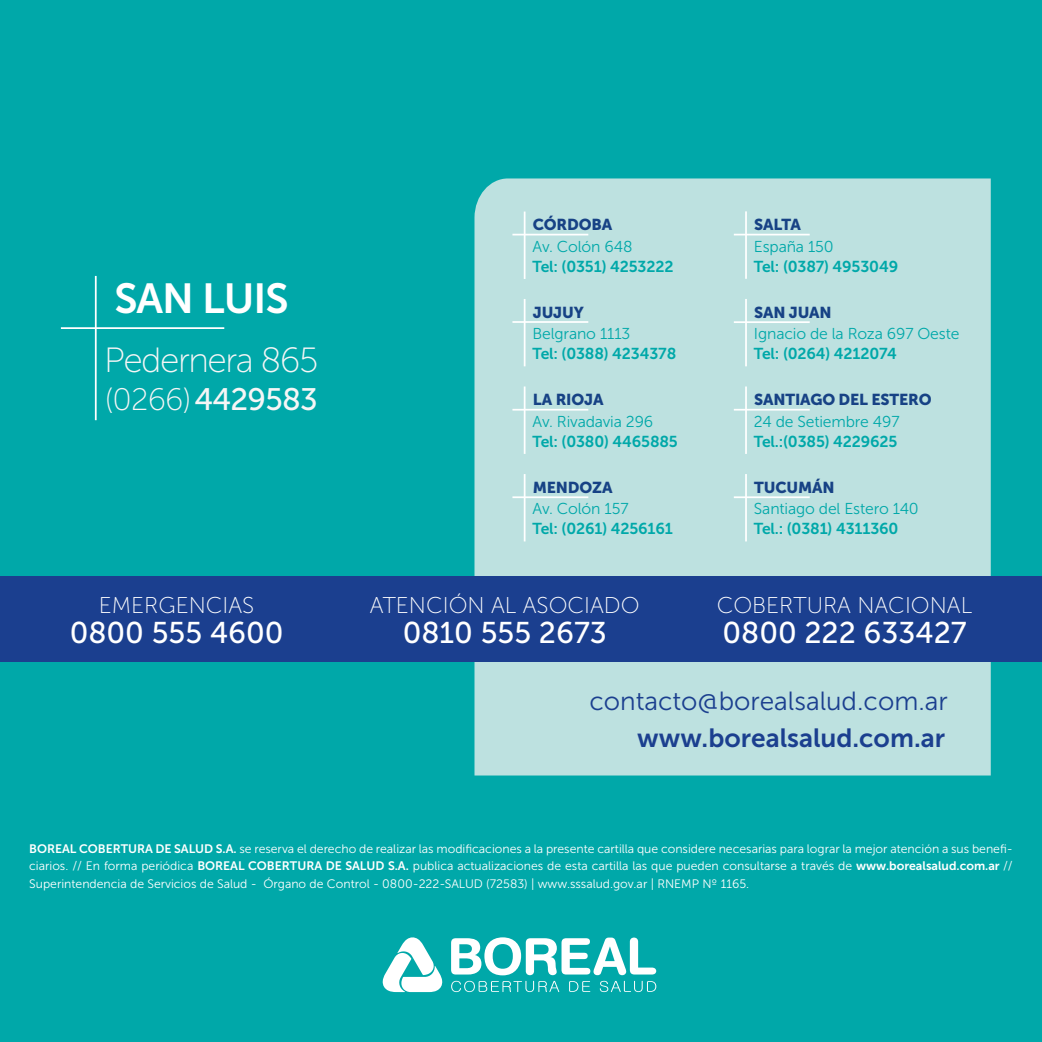
<style>
.page{position:relative;width:1042px;height:1042px;background:#00a8a9}
.page>*{position:absolute;margin:0;border:0;box-sizing:border-box;transform-origin:0 0}
.t1{font:41.82px "Museo Sans 700";letter-spacing:-.025em;color:#fff}
.t2{font:35px "Museo Sans 100";letter-spacing:-.04em;color:#f6f6f6}
.t3{font:30.97px "Museo Sans 500";letter-spacing:-.025em;color:#f6f6f6}
.t4{font:29.93px "Museo Sans 500";color:#fff}
.t5{font:26.25px "Museo Sans 300";color:#1b3f8f}
.t6{font:26.25px "Museo Sans 700";color:#1b3f8f}
.t7{font:22.75px "Museo Sans 100";color:#fff}
.t8{font:15.75px "Museo Sans 700";letter-spacing:-.01em;color:#00a8a9}
.t9{font:15.75px "Museo Sans 300";letter-spacing:-.01em;color:#00a8a9}
.t10{font:15.75px "Museo Sans 900";letter-spacing:-.01em;color:#174285}
.t11{font:12.25px/17.5px "Museo Sans 300";color:#fff;text-align:justify}
.s1{font-family:"Museo Sans 100"}
.s2{font-family:"Museo Sans 700"}
</style>
<div class="page">
<svg style="left:382px;top:937px;width:60px;height:55px"></svg>
<svg style="left:451px;top:937px;width:205px;height:38px"></svg>
<svg style="left:451px;top:981px;width:108px;height:11px"></svg>
<svg style="left:569px;top:981px;width:21px;height:11px"></svg>
<svg style="left:600px;top:981px;width:56px;height:11px"></svg>
<div style="left:474px;top:178px;width:517px;height:597px;background:#bde1e0"></div>
<hr style="left:524px;top:299px;width:1px;height:67px;background:#fff">
<hr style="left:512px;top:321px;width:76px;height:2px;background:#fff">
<hr style="left:95px;top:276px;width:2px;height:144px;background:#fff">
<hr style="left:61px;top:327px;width:163px;height:2px;background:#fff">
<hr style="left:524px;top:386px;width:1px;height:68px;background:#fff">
<hr style="left:512px;top:409px;width:76px;height:1px;background:#fff">
<hr style="left:524px;top:474px;width:1px;height:67px;background:#fff">
<hr style="left:512px;top:496px;width:76px;height:2px;background:#fff">
<hr style="left:745px;top:211px;width:2px;height:68px;background:#fff">
<hr style="left:734px;top:234px;width:76px;height:1px;background:#fff">
<hr style="left:524px;top:211px;width:1px;height:68px;background:#fff">
<hr style="left:512px;top:234px;width:76px;height:1px;background:#fff">
<hr style="left:745px;top:299px;width:2px;height:67px;background:#fff">
<hr style="left:734px;top:321px;width:76px;height:2px;background:#fff">
<hr style="left:745px;top:386px;width:2px;height:68px;background:#fff">
<hr style="left:734px;top:409px;width:76px;height:1px;background:#fff">
<hr style="left:745px;top:474px;width:2px;height:67px;background:#fff">
<hr style="left:734px;top:496px;width:76px;height:2px;background:#fff">
<div style="left:0;top:576px;width:1042px;height:86px;background:#1b3f8f"></div>
<h1 class="t1" style="left:114px;top:275px;width:176px">SAN LUIS</h1>
<h2 class="t2" style="left:104px;top:341px;width:216px">Pedernera 865</h2>
<h3 class="t3" style="left:105px;top:382px;width:214px"><span class="s1">(0266)</span>4429583</h3>
<h3 class="t7" style="left:99px;top:593px;width:157px">EMERGENCIAS</h3>
<h3 class="t4" style="left:70px;top:616px;width:215px">0800 555 4600</h3>
<p class="t10" style="left:533px;top:216px;width:81px">CÓRDOBA</p>
<p class="t10" style="left:754px;top:215px;width:48px">SALTA</p>
<p class="t9" style="left:532px;top:238px;width:101px">Av. Colón 648</p>
<p class="t8" style="left:532px;top:258px;width:142px">Tel: (0351) 4253222</p>
<p class="t9" style="left:754px;top:238px;width:81px">España 150</p>
<p class="t8" style="left:754px;top:258px;width:146px">Tel: (0387) 4953049</p>
<p class="t10" style="left:533px;top:303px;width:53px">JUJUY</p>
<p class="t10" style="left:754px;top:303px;width:79px">SAN JUAN</p>
<p class="t9" style="left:532px;top:325px;width:99px">Belgrano 1113</p>
<p class="t8" style="left:532px;top:345px;width:145px">Tel: (0388) 4234378</p>
<p class="t9" style="left:754px;top:325px;width:207px">Ignacio de la Roza 697 Oeste</p>
<p class="t8" style="left:754px;top:345px;width:144px">Tel: (0264) 4212074</p>
<p class="t10" style="left:533px;top:391px;width:72px">LA RIOJA</p>
<p class="t10" style="left:754px;top:391px;width:179px">SANTIAGO DEL ESTERO</p>
<p class="t9" style="left:532px;top:413px;width:122px">Av. Rivadavia 296</p>
<p class="t8" style="left:532px;top:433px;width:147px">Tel: (0380) 4465885</p>
<p class="t9" style="left:754px;top:413px;width:147px">24 de Setiembre 497</p>
<p class="t8" style="left:754px;top:433px;width:145px">Tel.:(0385) 4229625</p>
<p class="t10" style="left:533px;top:478px;width:81px">MENDOZA</p>
<p class="t10" style="left:754px;top:478px;width:82px">TUCUMÁN</p>
<p class="t9" style="left:532px;top:500px;width:97px">Av. Colón 157</p>
<p class="t8" style="left:532px;top:520px;width:142px">Tel: (0261) 4256161</p>
<p class="t9" style="left:754px;top:500px;width:166px">Santiago del Estero 140</p>
<p class="t8" style="left:754px;top:520px;width:146px">Tel.: (0381) 4311360</p>
<h3 class="t7" style="left:370px;top:593px;width:271px">ATENCIÓN AL ASOCIADO</h3>
<h3 class="t4" style="left:403px;top:616px;width:206px">0810 555 2673</h3>
<h3 class="t7" style="left:717px;top:593px;width:257px">COBERTURA NACIONAL</h3>
<h3 class="t4" style="left:722px;top:616px;width:246px">0800 222 633427</h3>
<h3 class="t5" style="left:589px;top:686px;width:360px">contacto@borealsalud.com.ar</h3>
<h3 class="t6" style="left:637px;top:723px;width:309px">www.borealsalud.com.ar</h3>
<p class="t11" style="left:29px;top:840px;width:985px"><span class="s2">BOREAL COBERTURA DE SALUD S.A.</span> se reserva el derecho de realizar las modificaciones a la presente cartilla que considere necesarias para lograr la mejor atención a sus benefi&shy;ciarios. // En forma periódica <span class="s2">BOREAL COBERTURA DE SALUD S.A.</span> publica actualizaciones de esta cartilla las que pueden consultarse a través de <span class="s2">www.borealsalud.com.ar</span> // Superintendencia de Servicios de Salud - Órgano de Control - 0800-222-SALUD (72583) | www.sssalud.gov.ar | RNEMP Nº 1165.</p>
</div>
